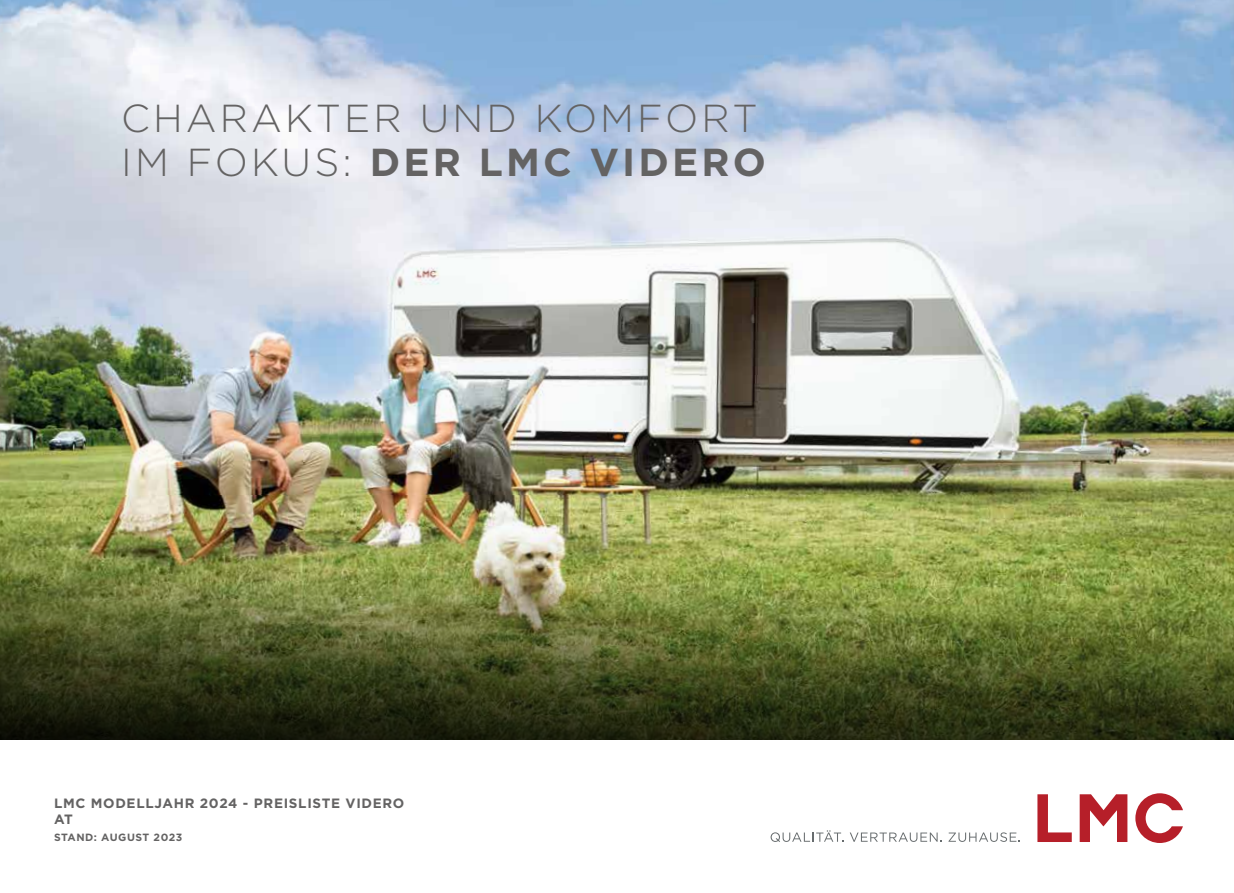
<style>
.page{position:relative;width:1234px;height:893px;background:#fff}
.page>*{position:absolute;margin:0;border:0;box-sizing:border-box;transform-origin:0 0}
.t1{font:300 39px/43.5px "Gotham";letter-spacing:.08em;color:#646363}
.t2{font:700 13.5px/16.2px "Gotham";letter-spacing:.05em;color:#646363}
.t3{font:700 10.5px "Gotham";letter-spacing:.05em;color:#646363}
.s1{font-weight:700}
</style>
<div class="page">
<img style="left:0;top:0;width:1233px;height:495px">
<img style="left:0;top:495px;width:1233px;height:245px">
<svg style="left:1037px;top:794px;width:90px;height:48px"></svg>
<svg style="left:1135px;top:793px;width:47px;height:50px"></svg>
<svg style="left:770px;top:830px;width:73px;height:12px"></svg>
<svg style="left:849px;top:832px;width:92px;height:10px"></svg>
<svg style="left:948px;top:832px;width:71px;height:10px"></svg>
<p class="t1" style="left:121px;top:96px;width:646px">CHARAKTER UND KOMFORT<br>IM FOKUS: <span class="s1">DER LMC VIDERO</span></p>
<p class="t2" style="left:54px;top:795px;width:352px">LMC MODELLJAHR 2024 - PREISLISTE VIDERO<br>AT</p>
<p class="t3" style="left:54px;top:830px;width:130px">STAND: AUGUST 2023</p>
</div>
